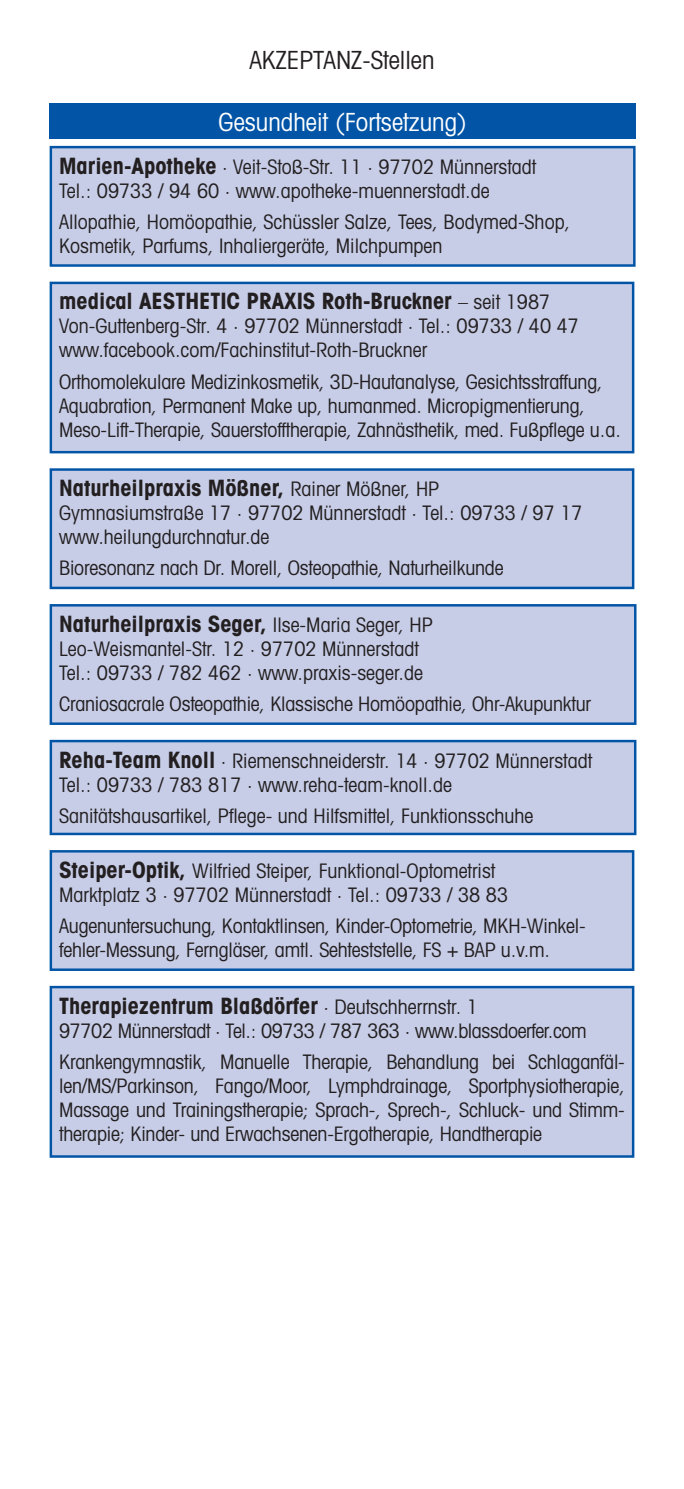
<style>
.page{position:relative;width:684px;height:1489px;background:#fff}
.page>*{position:absolute;margin:0;border:0;box-sizing:border-box;transform-origin:0 0}
.t1{font:condensed 25px "Avant Garde";color:#fff}
.t2{font:condensed 25px "Avant Garde";color:#231f20}
.t3{font:700 condensed 22.5px "Avant Garde";color:#231f20}
.t4{font:condensed 20px/24px "Avant Garde";letter-spacing:-.01em;color:#231f20}
.s1{font-weight:700;font-size:22.5px}
.s2{font-weight:400;font-size:20px}
</style>
<div class="page">
<div style="left:51px;top:283px;width:582px;height:169px;background:#c7cde7"></div>
<div style="left:50px;top:282px;width:584px;height:171px;border:2px solid #0154a6"></div>
<div style="left:51px;top:147px;width:583px;height:118px;background:#c7cde7"></div>
<div style="left:50px;top:146px;width:585px;height:121px;border:2px solid #0154a6"></div>
<div style="left:50px;top:103px;width:586px;height:36px;background:#0154a6"></div>
<div style="left:51px;top:741px;width:584px;height:93px;background:#c7cde7"></div>
<div style="left:50px;top:739px;width:586px;height:96px;border:2px solid #0154a6"></div>
<div style="left:51px;top:605px;width:584px;height:118px;background:#c7cde7"></div>
<div style="left:50px;top:604px;width:586px;height:121px;border:2px solid #0154a6"></div>
<div style="left:51px;top:851px;width:582px;height:118px;background:#c7cde7"></div>
<div style="left:50px;top:850px;width:584px;height:120px;border:2px solid #0154a6"></div>
<div style="left:51px;top:987px;width:582px;height:169px;background:#c7cde7"></div>
<div style="left:50px;top:985px;width:584px;height:172px;border:2px solid #0154a6"></div>
<div style="left:51px;top:469px;width:582px;height:119px;background:#c7cde7"></div>
<div style="left:50px;top:468px;width:584px;height:121px;border:2px solid #0154a6"></div>
<p class="t2" style="left:249px;top:45px;width:187px">AKZEPTANZ-Stellen</p>
<p class="t1" style="left:218px;top:106px;width:250px">Gesundheit (Fortsetzung)</p>
<p class="t4" style="left:59px;top:154px;width:479px"><span class="s1">Marien-Apotheke</span> · Veit-Stoß-Str. 11 · 97702 Münnerstadt<br>Tel.: 09733 / 94 60 · www.apotheke-muennerstadt.de</p>
<p class="t4" style="left:59px;top:209px;width:513px">Allopathie, Homöopathie, Schüssler Salze, Tees, Bodymed-Shop,<br>Kosmetik, Parfums, Inhaliergeräte, Milchpumpen</p>
<p class="t3" style="left:59px;top:287px;width:493px">medical AESTHETIC PRAXIS Roth-Bruckner <span class="s2">– seit 1987</span></p>
<p class="t4" style="left:59px;top:314px;width:521px">Von-Guttenberg-Str. 4 · 97702 Münnerstadt · Tel.: 09733 / 40 47 www.facebook.com/Fachinstitut-Roth-Bruckner</p>
<p class="t4" style="left:59px;top:369px;width:563px">Orthomolekulare Medizinkosmetik, 3D-Hautanalyse, Gesichtsstraffung,<br>Aquabration, Permanent Make up, humanmed. Micropigmentierung,<br>Meso-Lift-Therapie, Sauerstofftherapie, Zahnästhetik, med. Fußpflege u.a.</p>
<p class="t3" style="left:59px;top:473px;width:382px">Naturheilpraxis Mößner, <span class="s2">Rainer Mößner, HP</span></p>
<p class="t4" style="left:59px;top:500px;width:525px">Gymnasiumstraße 17 · 97702 Münnerstadt · Tel.: 09733 / 97 17 www.heilungdurchnatur.de</p>
<p class="t4" style="left:59px;top:555px;width:446px">Bioresonanz nach Dr. Morell, Osteopathie, Naturheilkunde</p>
<p class="t3" style="left:59px;top:609px;width:375px">Naturheilpraxis Seger, <span class="s2">Ilse-Maria Seger, HP</span></p>
<p class="t4" style="left:59px;top:636px;width:365px">Leo-Weismantel-Str. 12 · 97702 Münnerstadt<br>Tel.: 09733 / 782 462 · www.praxis-seger.de</p>
<p class="t4" style="left:59px;top:691px;width:533px">Craniosacrale Osteopathie, Klassische Homöopathie, Ohr-Akupunktur</p>
<p class="t4" style="left:59px;top:748px;width:534px"><span class="s1">Reha-Team Knoll</span> · Riemenschneiderstr. 14 · 97702 Münnerstadt<br>Tel.: 09733 / 783 817 · www.reha-team-knoll.de</p>
<p class="t4" style="left:59px;top:803px;width:476px">Sanitätshausartikel, Pflege- und Hilfsmittel, Funktionsschuhe</p>
<p class="t4" style="left:59px;top:858px;width:451px"><span class="s1">Steiper-Optik,</span> Wilfried Steiper, Funktional-Optometrist<br>Marktplatz 3 · 97702 Münnerstadt · Tel.: 09733 / 38 83</p>
<p class="t4" style="left:59px;top:913px;width:528px">Augenuntersuchung, Kontaktlinsen, Kinder-Optometrie, MKH-Winkel&shy;fehler-Messung, Ferngläser, amtl. Sehteststelle, FS + BAP u.v.m.</p>
<p class="t3" style="left:59px;top:991px;width:420px">Therapiezentrum Blaßdörfer <span class="s2">· Deutschherrnstr. 1</span></p>
<p class="t4" style="left:59px;top:1014px;width:567px;line-height:31px">97702 Münnerstadt · Tel.: 09733 / 787 363 · www.blassdoerfer.com<br>Krankengymnastik, Manuelle Therapie, Behandlung bei Schlaganfäl-</p>
<p class="t4" style="left:59px;top:1073px;width:567px;text-align:justify">len/MS/Parkinson, Fango/Moor, Lymphdrainage, Sportphysiotherapie, Massage und Trainingstherapie; Sprach-, Sprech-, Schluck- und Stimm&shy;therapie; Kinder- und Erwachsenen-Ergotherapie, Handtherapie</p>
</div>
